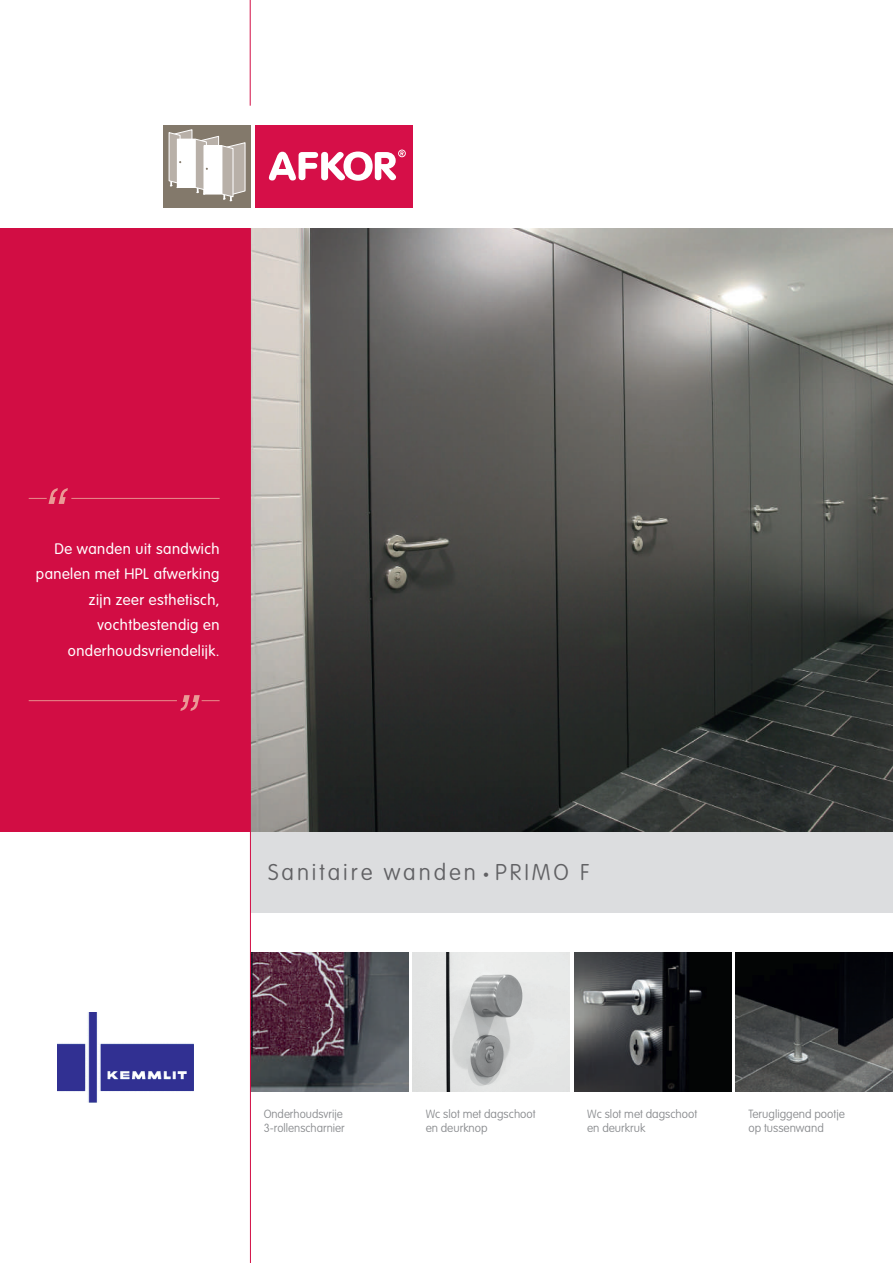
<style>
.page{position:relative;width:893px;height:1263px;background:#fff}
.page>*{position:absolute;margin:0;border:0;box-sizing:border-box;transform-origin:0 0}
.t1{font:100 22.5px "VAG Rounded Std";letter-spacing:.13em;color:#616164}
.t2{font:300 15px/25.5px "VAG Rounded Std";letter-spacing:.03em;color:#fff;text-align:right}
.t3{font:100 11.7px/14.1px "VAG Rounded Std";color:#8a8c8f}
.s1{font-size:12px}
</style>
<div class="page">
<div style="left:0;top:228px;width:250px;height:603px;background:#d20d44"></div>
<div style="left:250px;top:831px;width:643px;height:81px;background:#dcdddf"></div>
<div style="left:255px;top:125px;width:158px;height:82px;background:#d60f48"></div>
<div style="left:163px;top:125px;width:87px;height:82px;background:#83796b"></div>
<svg style="left:168px;top:129px;width:78px;height:72px"></svg>
<svg style="left:269px;top:150px;width:137px;height:31px"></svg>
<img style="left:251px;top:953px;width:157px;height:139px">
<img style="left:412px;top:953px;width:158px;height:139px">
<img style="left:574px;top:953px;width:157px;height:139px">
<img style="left:736px;top:953px;width:157px;height:139px">
<img style="left:251px;top:228px;width:642px;height:603px">
<hr style="left:250px;top:228px;width:1px;height:1035px;background:#d20d44">
<hr style="left:250px;top:0;width:1px;height:106px;background:#d20d44">
<img style="left:57px;top:1013px;width:137px;height:90px">
<svg style="left:29px;top:488px;width:39px;height:16px"></svg>
<hr style="left:71px;top:498px;width:149px;height:1px;background:#e88f8d">
<svg style="left:180px;top:695px;width:40px;height:16px"></svg>
<hr style="left:29px;top:700px;width:148px;height:1px;background:#e88f8d">
<p class="t2" style="left:36px;top:536px;width:185px">De wanden uit sandwich panelen met HPL afwerking zijn zeer esthetisch, vochtbestendig en onderhoudsvriendelijk.</p>
<h1 class="t1" style="left:268px;top:860px;width:323px">Sanitaire wanden <span class="s1">•</span> primo F</h1>
<p class="t3" style="left:264px;top:1107px;width:83px">Onderhoudsvrije<br>3-rollenscharnier</p>
<p class="t3" style="left:749px;top:1107px;width:98px">Terugliggend pootje op tussenwand</p>
<p class="t3" style="left:426px;top:1107px;width:111px">Wc slot met dagschoot en deurknop</p>
<p class="t3" style="left:587px;top:1107px;width:111px">Wc slot met dagschoot en deurkruk</p>
</div>
